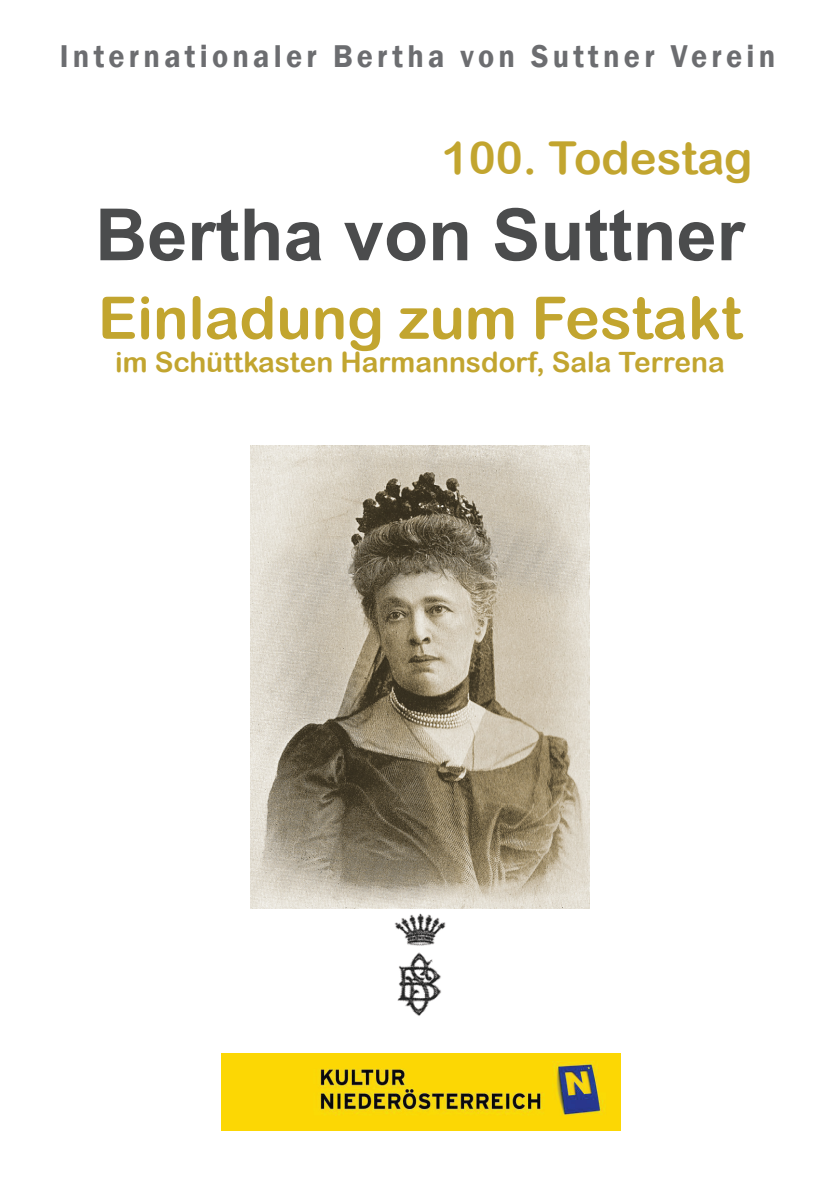
<style>
.page{position:relative;width:840px;height:1191px;background:#fff}
.page>*{position:absolute;margin:0;border:0;box-sizing:border-box;transform-origin:0 0}
.t1{font:700 72px "Arial";color:#4b4c4d}
.t2{font:58.8px "Arial Rounded MT Bold";color:#c2a52f}
.t3{font:45.4px "Arial Rounded MT Bold";color:#c2a52f}
.t4{font:600 32.4px "Franklin Gothic";letter-spacing:.14em;color:#6c6d70;scale:.93 1}
.t5{font:28px "Arial Rounded MT Bold";color:#c2a52f}
</style>
<div class="page">
<img style="left:394px;top:913px;width:52px;height:103px">
<img style="left:221px;top:1053px;width:399px;height:77px">
<img style="left:250px;top:445px;width:339px;height:463px">
<p class="t4" style="left:60px;top:36px;width:770px">Internationaler Bertha von Suttner Verein</p>
<h3 class="t3" style="left:441px;top:131px;width:312px">100. Todestag</h3>
<h1 class="t1" style="left:95px;top:187px;width:650px">Bertha von Suttner</h1>
<h2 class="t2" style="left:98px;top:283px;width:645px">Einladung zum Festakt</h2>
<p class="t5" style="left:115px;top:346px;width:610px">im Schüttkasten Harmannsdorf, Sala Terrena</p>
</div>
